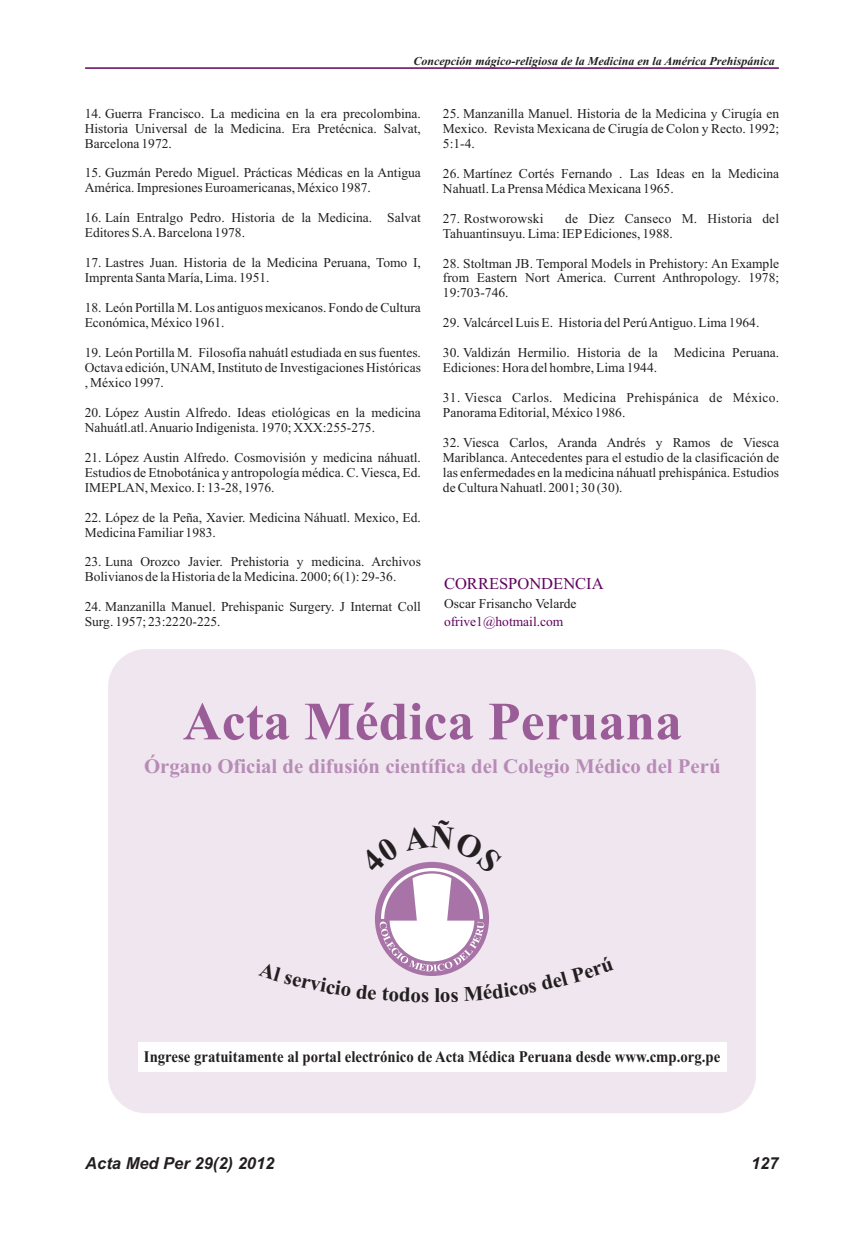
<style>
.page{position:relative;width:864px;height:1234px;background:#fff}
.page>*{position:absolute;margin:0;border:0;box-sizing:border-box;transform-origin:0 0}
.t1{font:700 53.85px "Times New Roman";color:rgb(98 3 95/.6)}
.t2{font:700 20.85px "Times New Roman";color:#231f20}
.t3{font:700 20.7px "Times New Roman";color:rgb(98 3 95/.4)}
.t4{font:italic 700 16.5px "Arial";color:#231f20}
.t5{font:16.5px "Times New Roman";color:#62035f}
.t6{font:700 16.2px "Times New Roman";color:#231f20;scale:.91 1}
.t7{font:13.5px/15px "Times New Roman";color:#231f20}
.t8{font:13.5px/15px "Times New Roman";letter-spacing:.02em;color:#231f20}
.t9{font:13.5px "Times New Roman";color:#62035f}
.t10{font:italic 700 12px "Times New Roman";color:#231f20}
</style>
<div class="page">
<hr style="left:85px;top:67px;width:693px;height:2px;background:#62035f">
<div style="left:108px;top:649px;width:647px;height:463px;background:#efe6ef;border-radius:38px"></div>
<div style="left:137px;top:1042px;width:589px;height:29px;background:#fff"></div>
<svg style="left:375px;top:861px;width:114px;height:115px"></svg>
<p class="t10" style="left:413px;top:57px;width:362px">Concepción mágico-religiosa de la Medicina en la América Prehispánica</p>
<p class="t7" style="left:85px;top:107px;width:337px;text-align:justify">14. Guerra Francisco. La medicina en la era precolombina.<br>Historia Universal de la Medicina. Era Pretécnica. Salvat, Barcelona 1972.</p>
<p class="t7" style="left:85px;top:167px;width:337px">15. Guzmán Peredo Miguel. Prácticas Médicas en la Antigua<br>América. Impresiones Euroamericanas, México 1987.</p>
<p class="t7" style="left:85px;top:211px;width:337px">16. Laín Entralgo Pedro. Historia de la Medicina. Salvat<br>Editores S.A. Barcelona 1978.</p>
<p class="t7" style="left:85px;top:256px;width:337px">17. Lastres Juan. Historia de la Medicina Peruana, Tomo I,<br>Imprenta Santa María, Lima. 1951.</p>
<p class="t7" style="left:85px;top:301px;width:337px">18. León Portilla M. Los antiguos mexicanos. Fondo de Cultura<br>Económica, México 1961.</p>
<p class="t7" style="left:85px;top:346px;width:337px;text-align:justify">19. León Portilla M. Filosofía nahuátl estudiada en sus fuentes.<br>Octava edición, UNAM, Instituto de Investigaciones Históricas , México 1997.</p>
<p class="t7" style="left:85px;top:406px;width:337px">20. López Austin Alfredo. Ideas etiológicas en la medicina<br>Nahuátl.atl. Anuario Indigenista. 1970; XXX:255-275.</p>
<p class="t7" style="left:85px;top:451px;width:337px;text-align:justify">21. López Austin Alfredo. Cosmovisión y medicina náhuatl.<br>Estudios de Etnobotánica y antropología médica. C. Viesca, Ed.<br>IMEPLAN, Mexico. I: 13-28, 1976.</p>
<p class="t7" style="left:85px;top:510px;width:337px">22. López de la Peña, Xavier. Medicina Náhuatl. Mexico, Ed.<br>Medicina Familiar 1983.</p>
<p class="t7" style="left:85px;top:555px;width:337px">23. Luna Orozco Javier. Prehistoria y medicina. Archivos<br>Bolivianos de la Historia de la Medicina. 2000; 6(1): 29-36.</p>
<p class="t7" style="left:85px;top:600px;width:337px">24. Manzanilla Manuel. Prehispanic Surgery. J Internat Coll<br>Surg. 1957; 23:2220-225.</p>
<p class="t7" style="left:443px;top:107px;width:337px;text-align:justify">25. Manzanilla Manuel. Historia de la Medicina y Cirugía en Mexico. Revista Mexicana de Cirugía de Colon y Recto. 1992; 5:1-4.</p>
<p class="t7" style="left:443px;top:167px;width:337px">26. Martínez Cortés Fernando . Las Ideas en la Medicina<br>Nahuatl. La Prensa Médica Mexicana 1965.</p>
<p class="t7" style="left:443px;top:212px;width:102px">27. Rostworowski</p>
<p class="t7" style="left:443px;top:212px;width:337px;text-indent:122px">de Diez Canseco M. Historia del<br>Tahuantinsuyu. Lima: IEPEdiciones, 1988.</p>
<p class="t7" style="left:443px;top:257px;width:337px;text-align:justify">28. Stoltman JB. Temporal Models in Prehistory: An Example from Eastern Nort America. Current Anthropology. 1978; 19:703-746.</p>
<p class="t7" style="left:443px;top:316px;width:318px">29. Valcárcel Luis E. Historia del Perú Antiguo. Lima 1964.</p>
<p class="t7" style="left:442px;top:346px;width:337px">30. Valdizán Hermilio. Historia de la Medicina Peruana.<br>Ediciones: Hora del hombre, Lima 1944.</p>
<p class="t8" style="left:442px;top:391px;width:337px">31. Viesca Carlos. Medicina Prehispánica de México.<br>Panorama Editorial, México 1986.</p>
<p class="t7" style="left:442px;top:436px;width:337px;text-align:justify">32. Viesca Carlos, Aranda Andrés y Ramos de Viesca Mariblanca. Antecedentes para el estudio de la clasificación de las enfermedades en la medicina náhuatl prehispánica. Estudios de Cultura Nahuatl. 2001; 30 (30).</p>
<p class="t5" style="left:444px;top:577px;width:161px">CORRESPONDENCIA</p>
<p class="t9" style="left:444px;top:616px;width:121px">ofrive1@hotmail.com</p>
<p class="t7" style="left:444px;top:597px;width:134px">Oscar Frisancho Velarde</p>
<h1 class="t1" style="left:183px;top:702px;width:500px">Acta Médica Peruana</h1>
<h3 class="t3" style="left:144px;top:758px;width:578px">Órgano Oficial de difusión científica del Colegio Médico del Perú</h3>
<h2 class="t2" style="left:421px;top:987px;width:21px">s l</h2>
<p class="t6" style="left:144px;top:1050px;width:634px">Ingrese gratuitamente al portal electrónico de Acta Médica Peruana desde www.cmp.org.pe</p>
<p class="t4" style="left:85px;top:1156px;width:190px">Acta Med Per 29(2) 2012</p>
<p class="t4" style="left:750px;top:1156px;width:29px">127</p>
</div>
